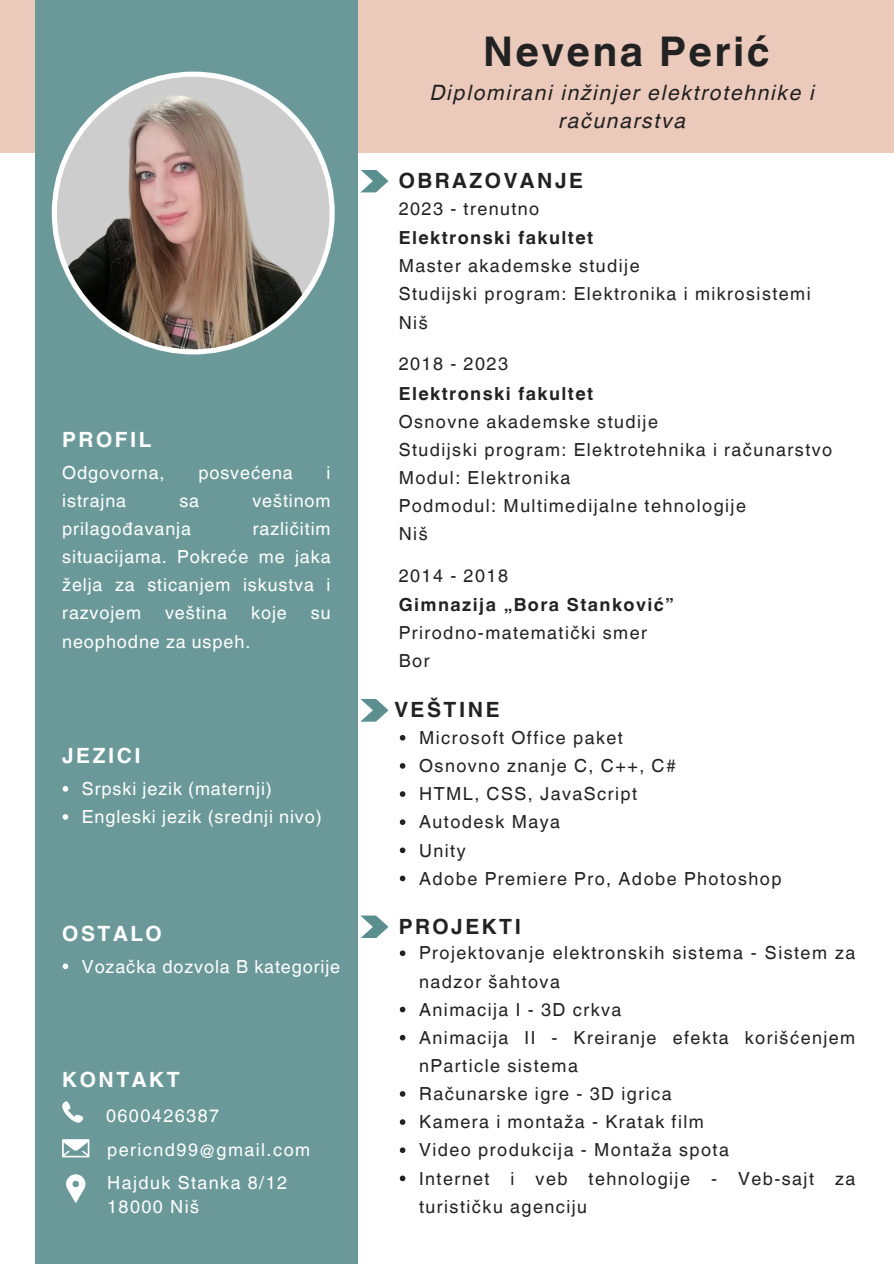
<style>
.page{position:relative;width:894px;height:1264px;background:#fff}
.page>*{position:absolute;margin:0;border:0;box-sizing:border-box;transform-origin:0 0}
.t1{font:700 40.95px "Helvetica World";letter-spacing:.06em;color:#222}
.t2{font:italic 21.15px/28.2px "Helvetica World";letter-spacing:.08em;color:#222;text-align:center}
.t3{font:700 21px "Helvetica World";letter-spacing:.12em;color:#222}
.t4{font:700 21px "Helvetica World";letter-spacing:.12em;color:#fff}
.t5{font:18px/28.2px "Helvetica World";letter-spacing:.08em;color:#222}
.t6{font:18px/28.2px "Helvetica World";letter-spacing:.05em;color:#fff;text-align:justify}
.t7{font:700 18px "Helvetica World";letter-spacing:.08em;color:#222}
.t8{font:18px/23.7px "Helvetica World";letter-spacing:.08em;color:#fff}
</style>
<div class="page">
<div style="left:0;top:0;width:893px;height:152px;background:#ebc9bb"></div>
<div style="left:35px;top:0;width:323px;height:1263px;background:#6b9999"></div>
<svg style="left:62px;top:1101px;width:21px;height:21px"></svg>
<svg style="left:66px;top:1174px;width:19px;height:29px"></svg>
<svg style="left:361px;top:170px;width:27px;height:22px"></svg>
<svg style="left:360px;top:915px;width:28px;height:23px"></svg>
<svg style="left:360px;top:699px;width:28px;height:22px"></svg>
<svg style="left:399px;top:735px;width:6px;height:5px"></svg>
<svg style="left:399px;top:763px;width:6px;height:5px"></svg>
<svg style="left:399px;top:791px;width:6px;height:5px"></svg>
<svg style="left:399px;top:819px;width:6px;height:6px"></svg>
<svg style="left:399px;top:847px;width:6px;height:6px"></svg>
<svg style="left:399px;top:875px;width:6px;height:6px"></svg>
<svg style="left:52px;top:72px;width:282px;height:282px"></svg>
<svg style="left:399px;top:950px;width:6px;height:6px"></svg>
<svg style="left:399px;top:1006px;width:6px;height:6px"></svg>
<svg style="left:399px;top:1034px;width:6px;height:6px"></svg>
<svg style="left:399px;top:1091px;width:6px;height:5px"></svg>
<svg style="left:399px;top:1119px;width:6px;height:5px"></svg>
<svg style="left:399px;top:1147px;width:6px;height:5px"></svg>
<svg style="left:399px;top:1175px;width:6px;height:6px"></svg>
<svg style="left:63px;top:786px;width:5px;height:5px"></svg>
<svg style="left:63px;top:814px;width:5px;height:5px"></svg>
<svg style="left:63px;top:963px;width:5px;height:6px"></svg>
<svg style="left:62px;top:1139px;width:27px;height:18px"></svg>
<h1 class="t4" style="left:62px;top:422px;width:91px">PROFIL</h1>
<h3 class="t6" style="left:62px;top:458px;width:104px">Odgovorna,</h3>
<h3 class="t6" style="left:198px;top:458px;width:96px">posvećena</h3>
<h3 class="t6" style="left:326px;top:458px;width:5px">i</h3>
<h3 class="t6" style="left:62px;top:486px;width:65px">istrajna</h3>
<h3 class="t6" style="left:179px;top:486px;width:21px">sa</h3>
<h3 class="t6" style="left:252px;top:486px;width:80px">veštinom</h3>
<h3 class="t6" style="left:62px;top:514px;width:130px">prilagođavanja</h3>
<h3 class="t6" style="left:62px;top:514px;width:270px;text-indent:190px">različitim situacijama. Pokreće me jaka želja za sticanjem iskustva i razvojem</h3>
<h3 class="t6" style="left:165px;top:599px;width:64px">veština</h3>
<h3 class="t6" style="left:251px;top:599px;width:37px">koje</h3>
<h3 class="t6" style="left:311px;top:599px;width:21px">su</h3>
<h3 class="t6" style="left:62px;top:627px;width:189px">neophodne za uspeh.</h3>
<h2 class="t4" style="left:62px;top:739px;width:80px">JEZICI</h2>
<p class="t6" style="left:82px;top:774px;width:191px">Srpski jezik (maternji)</p>
<p class="t6" style="left:82px;top:802px;width:241px">Engleski jezik (srednji nivo)</p>
<p class="t4" style="left:62px;top:916px;width:101px">OSTALO</p>
<p class="t6" style="left:82px;top:952px;width:260px">Vozačka dozvola B kategorije</p>
<p class="t4" style="left:62px;top:1061px;width:119px">KONTAKT</p>
<h2 class="t8" style="left:106px;top:1104px;width:115px">0600426387</h2>
<p class="t8" style="left:107px;top:1138px;width:204px">pericnd99@gmail.com</p>
<h2 class="t8" style="left:107px;top:1171px;width:181px">Hajduk Stanka 8/12<br>18000 Niš</h2>
<p class="t1" style="left:483px;top:19px;width:288px">Nevena Perić</p>
<p class="t2" style="left:430px;top:76px;width:386px">Diplomirani inžinjer elektrotehnike i računarstva</p>
<p class="t3" style="left:398px;top:163px;width:186px">OBRAZOVANJE</p>
<p class="t5" style="left:398px;top:195px;width:142px">2023 - trenutno</p>
<p class="t7" style="left:398px;top:223px;width:196px">Elektronski fakultet</p>
<p class="t5" style="left:398px;top:252px;width:413px">Master akademske studije<br>Studijski program: Elektronika i mikrosistemi<br>Niš</p>
<p class="t5" style="left:398px;top:350px;width:111px">2018 - 2023</p>
<p class="t7" style="left:398px;top:378px;width:196px">Elektronski fakultet</p>
<p class="t5" style="left:398px;top:407px;width:435px">Osnovne akademske studije<br>Studijski program: Elektrotehnika i računarstvo<br>Modul: Elektronika<br>Podmodul: Multimedijalne tehnologije<br>Niš</p>
<p class="t5" style="left:398px;top:561px;width:111px">2014 - 2018</p>
<p class="t7" style="left:398px;top:590px;width:277px">Gimnazija „Bora Stanković”</p>
<p class="t5" style="left:398px;top:619px;width:250px">Prirodno-matematički smer<br>Bor</p>
<p class="t3" style="left:394px;top:692px;width:107px">VEŠTINE</p>
<h2 class="t5" style="left:419px;top:723px;width:205px">Microsoft Office paket</h2>
<p class="t5" style="left:419px;top:751px;width:258px">Osnovno znanje C, C++, C#</p>
<h2 class="t5" style="left:419px;top:780px;width:219px">HTML, CSS, JavaScript</h2>
<p class="t5" style="left:419px;top:808px;width:142px">Autodesk Maya</p>
<p class="t5" style="left:419px;top:836px;width:48px">Unity</p>
<p class="t5" style="left:419px;top:864px;width:364px">Adobe Premiere Pro, Adobe Photoshop</p>
<h2 class="t3" style="left:398px;top:908px;width:124px">PROJEKTI</h2>
<h2 class="t5" style="left:419px;top:939px;width:437px">Projektovanje elektronskih sistema - Sistem za nadzor šahtova</h2>
<p class="t5" style="left:419px;top:995px;width:204px">Animacija I - 3D crkva</p>
<p class="t5" style="left:419px;top:1023px;width:437px">Animacija II - Kreiranje efekta korišćenjem nParticle sistema</p>
<p class="t5" style="left:419px;top:1079px;width:254px">Računarske igre - 3D igrica</p>
<p class="t5" style="left:419px;top:1107px;width:286px">Kamera i montaža - Kratak film</p>
<p class="t5" style="left:419px;top:1136px;width:311px">Video produkcija - Montaža spota</p>
<p class="t5" style="left:419px;top:1164px;width:437px">Internet i veb tehnologije - Veb-sajt za turističku agenciju</p>
</div>
